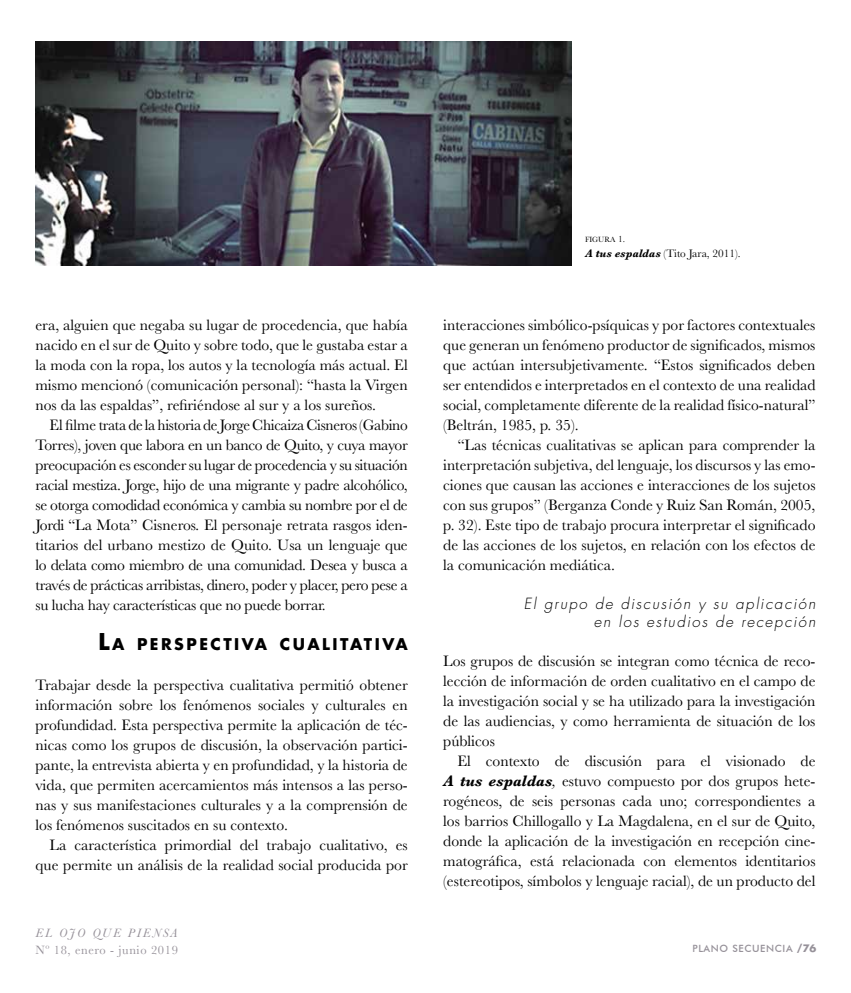
<style>
.page{position:relative;width:851px;height:993px;background:#fff}
.page>*{position:absolute;margin:0;border:0;box-sizing:border-box;transform-origin:0 0}
.t1{font:700 15.75px "Futura Std";letter-spacing:.155em;color:#000}
.t2{font:15.62px/20px "Baskerville";color:#000;text-align:justify}
.t3{font:italic 300 15px/18.8px "Futura Std";letter-spacing:.11em;color:#000;text-align:right}
.t4{font:12.5px "Baskerville";letter-spacing:.05em;color:#969199}
.t5{font:italic 12.5px "Baskerville";letter-spacing:.16em;color:#969199}
.t6{font:11.25px "Baskerville";color:#000}
.t7{font:500 10px "Futura BT";letter-spacing:.06em;color:#969199}
.t8{font:7.88px "Baskerville";color:#000}
.s1{font-style:italic}
.s2{font-size:22.5px}
.s3{font-size:9.38px}
.s4{font-weight:700;font-style:italic}
.s5{font-family:"Futura Std";font-weight:700}
</style>
<div class="page">
<img style="left:35px;top:41px;width:536px;height:225px">
<p class="t2" style="left:35px;top:315px;width:374px">era, alguien que negaba su lugar de procedencia, que había nacido en el sur de Quito y sobre todo, que le gustaba estar a la moda con la ropa, los autos y la tecnología más actual. El mismo mencionó (comunicación personal): “hasta la Virgen nos da las espaldas”, refiriéndose al sur y a los sureños.</p>
<p class="t2" style="left:35px;top:415px;width:374px;text-indent:14px">El filme trata de la historia de Jorge Chicaiza Cisneros (Gabino Torres), joven que labora en un banco de Quito, y cuya mayor preocupación es esconder su lugar de procedencia y su situación racial mestiza. Jorge, hijo de una migrante y padre alcohólico, se otorga comodidad económica y cambia su nombre por el de Jordi “La Mota” Cisneros<span class="s1">.</span> El personaje retrata rasgos iden&shy;titarios del urbano mestizo de Quito. Usa un lenguaje que lo delata como miembro de una comunidad. Desea y busca a través de prácticas arribistas, dinero, poder y placer, pero pese a su lucha hay características que no puede borrar.</p>
<p class="t1" style="left:98px;top:633px;width:311px"><span class="s2">L</span>A PERSPECTI VA CUALI TATI VA</p>
<p class="t2" style="left:35px;top:675px;width:374px">Trabajar desde la perspectiva cualitativa permitió obtener información sobre los fenómenos sociales y culturales en profundidad. Esta perspectiva permite la aplicación de téc&shy;nicas como los grupos de discusión, la observación partici&shy;pante, la entrevista abierta y en profundidad, y la historia de vida, que permiten acercamientos más intensos a las perso&shy;nas y sus manifestaciones culturales y a la comprensión de los fenómenos suscitados en su contexto.</p>
<p class="t2" style="left:35px;top:835px;width:374px;text-align:right">La característica primordial del trabajo cualitativo, es que permite un análisis de la realidad social producida por</p>
<p class="t8" style="left:585px;top:234px;width:42px">FIGURA <span class="s3">1.</span></p>
<p class="t6" style="left:585px;top:246px;width:157px"><span class="s4">A tus espaldas</span> (Tito Jara, 2011).</p>
<p class="t2" style="left:443px;top:315px;width:374px">interacciones simbólico-psíquicas y por factores contextuales que generan un fenómeno productor de significados, mismos que actúan intersubjetivamente. “Estos significados deben ser entendidos e interpretados en el contexto de una realidad social, completamente diferente de la realidad físico-natural” (Beltrán, 1985, p. 35).</p>
<p class="t2" style="left:443px;top:435px;width:374px;text-indent:14px">“Las técnicas cualitativas se aplican para comprender la interpretación subjetiva, del lenguaje, los discursos y las emo&shy;ciones que causan las acciones e interacciones de los sujetos con sus grupos” (Berganza Conde y Ruiz San Román, 2005, p. 32). Este tipo de trabajo procura interpretar el significado de las acciones de los sujetos, en relación con los efectos de la comunicación mediática.</p>
<p class="t3" style="left:524px;top:594px;width:293px">El grupo de discusión y su aplicación en los estudios de recepción</p>
<p class="t2" style="left:443px;top:651px;width:374px">Los grupos de discusión se integran como técnica de reco&shy;lección de información de orden cualitativo en el campo de la investigación social y se ha utilizado para la investigación de las audiencias, y como herramienta de situación de los públicos</p>
<p class="t2" style="left:443px;top:751px;width:374px;text-indent:14px">El contexto de discusión para el visionado de <span class="s4">A tus espaldas</span><span class="s1">,</span> estuvo compuesto por dos grupos hete&shy;rogéneos, de seis personas cada uno; correspondientes a los barrios Chillogallo y La Magdalena, en el sur de Quito, donde la aplicación de la investigación en recepción cine&shy;matográfica, está relacionada con elementos identitarios (estereotipos, símbolos y lenguaje racial), de un producto del</p>
<p class="t5" style="left:35px;top:923px;width:144px">EL OJO QUE PIENSA</p>
<p class="t4" style="left:35px;top:941px;width:144px">Nº 18, enero - junio 2019</p>
<p class="t7" style="left:692px;top:941px;width:125px">PLANO SECUENCIA <span class="s5">/76</span></p>
</div>
